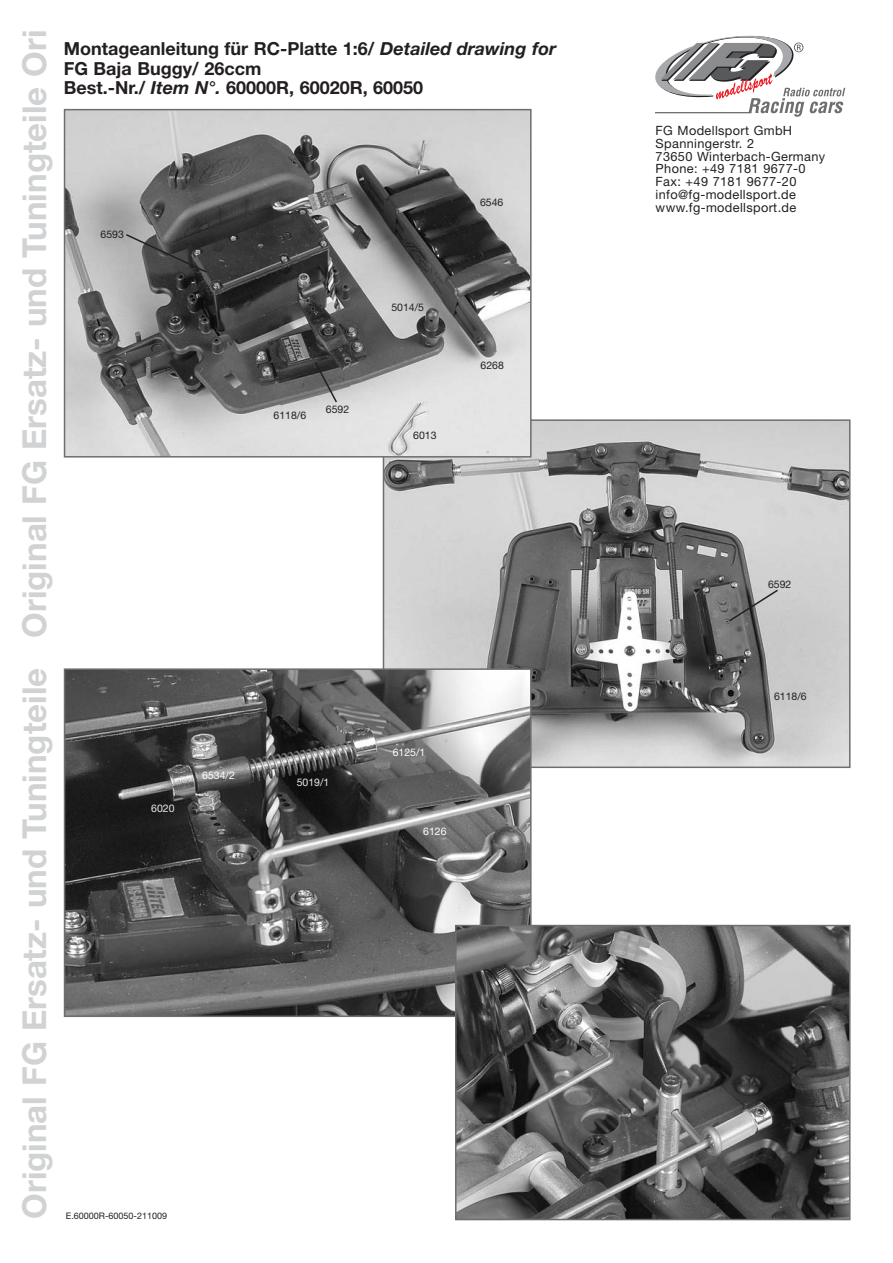
<style>
.page{position:relative;width:893px;height:1263px;background:#fff}
.page>*{position:absolute;margin:0;border:0;box-sizing:border-box;transform-origin:0 0}
.t1{font:700 33px "Helvetica Neue";color:#d1d2d4}
.t2{font:700 18px/19.5px "Helvetica Neue";color:#231f20}
.t3{font:12.75px/12.8px "Helvetica Neue";letter-spacing:.03em;color:#231f20}
.t4{font:10.5px "Helvetica Neue";color:#231f20}
.t5{font:10.5px "Helvetica Neue";color:#fff}
.t6{font:10.5px "Helvetica Neue";color:#e6e7e8}
.t7{font:9px "Helvetica Neue";color:#231f20}
.s1{font-style:italic}
</style>
<div class="page">
<img style="left:386px;top:422px;width:461px;height:343px">
<div style="left:383px;top:419px;width:467px;height:349px;border:2px solid #6c6e70"></div>
<img style="left:67px;top:671px;width:461px;height:343px">
<div style="left:64px;top:668px;width:467px;height:349px;border:2px solid #6c6e70"></div>
<img style="left:458px;top:928px;width:389px;height:289px">
<div style="left:455px;top:925px;width:395px;height:295px;border:2px solid #6c6e70"></div>
<img style="left:67px;top:112px;width:461px;height:343px">
<div style="left:64px;top:109px;width:467px;height:349px;border:2px solid #6c6e70"></div>
<svg style="left:727px;top:588px;width:52px;height:35px;background:#8f8f8f"></svg>
<svg style="left:313px;top:360px;width:25px;height:44px"></svg>
<svg style="left:124px;top:233px;width:85px;height:41px;background:#5d5d5d"></svg>
<svg style="left:655px;top:35px;width:190px;height:82px"></svg>
<h1 class="t1" style="left:23px;top:1219px;width:1191px;rotate:-90deg">Original FG Ersatz- und Tuningteile Original FG Ersatz- und Tuningteile Ori</h1>
<h2 class="t2" style="left:64px;top:41px;width:494px">Montageanleitung für RC-Platte 1:6/ <span class="s1">Detailed drawing for<br></span>FG Baja Buggy/ 26ccm<br>Best.-Nr./ <span class="s1">Item N°.</span> 60000R, 60020R, 60050</h2>
<p class="t4" style="left:480px;top:199px;width:25px">6546</p>
<p class="t4" style="left:101px;top:230px;width:25px">6593</p>
<p class="t4" style="left:391px;top:303px;width:34px">5014/5</p>
<p class="t4" style="left:480px;top:361px;width:25px">6268</p>
<p class="t4" style="left:326px;top:405px;width:25px">6592</p>
<p class="t4" style="left:274px;top:411px;width:34px">6118/6</p>
<p class="t4" style="left:413px;top:431px;width:25px">6013</p>
<p class="t5" style="left:393px;top:748px;width:34px">6125/1</p>
<p class="t5" style="left:202px;top:772px;width:34px">6534/2</p>
<p class="t6" style="left:297px;top:778px;width:34px">5019/1</p>
<p class="t6" style="left:151px;top:805px;width:25px">6020</p>
<p class="t5" style="left:423px;top:828px;width:25px">6126</p>
<p class="t7" style="left:66px;top:1213px;width:103px">E.60000R-60050-211009</p>
<p class="t3" style="left:656px;top:126px;width:171px">FG Modellsport GmbH<br>Spanningerstr. 2<br>73650 Winterbach-Germany<br>Phone: +49 7181 9677-0<br>Fax: +49 7181 9677-20 info@fg-modellsport.de www.fg-modellsport.de</p>
<p class="t4" style="left:768px;top:581px;width:25px">6592</p>
<p class="t4" style="left:774px;top:693px;width:34px">6118/6</p>
</div>
